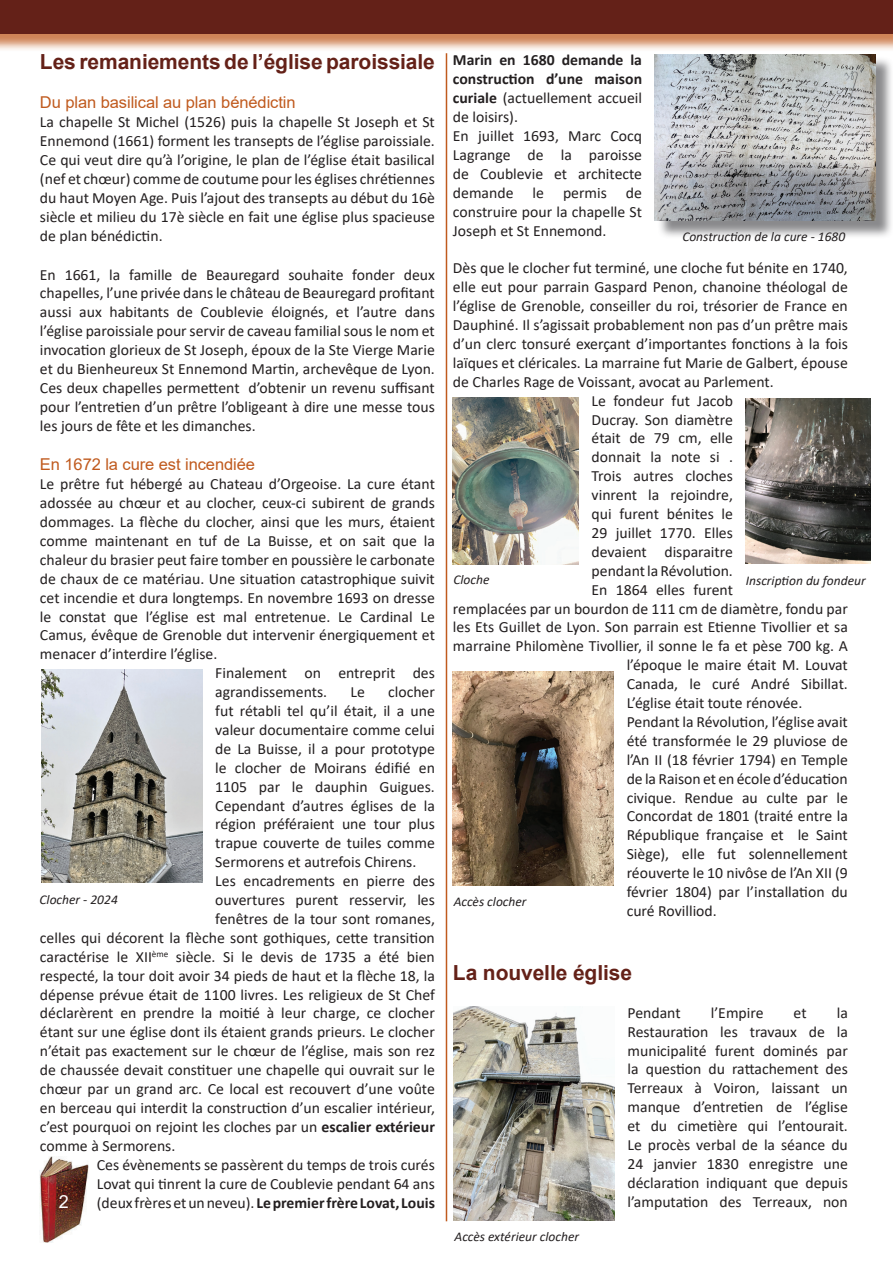
<style>
.page{position:relative;width:893px;height:1263px;background:#fff}
.page>*{position:absolute;margin:0;border:0;box-sizing:border-box;transform-origin:0 0}
.t1{font:700 20.85px "Arial";letter-spacing:-.005em;color:#642118}
.t2{font:18px "Arial";color:#fff}
.t3{font:16.35px "Arial";letter-spacing:-.005em;color:#c05a1e}
.t4{font:15.6px/18.9px "Calibri";color:#231f20;text-align:justify}
.t5{font:700 15.6px/18.9px "Calibri";color:#231f20;text-align:justify}
.t6{font:italic 13.35px "Calibri";color:#231f20}
.s1{font-weight:700}
.s2{font-weight:400}
</style>
<div class="page">
<div style="left:0;top:0;width:893px;height:52px;background:#c05a1e;opacity:.75"></div>
<div style="left:0;top:0;width:893px;height:33px;background:#642118"></div>
<img style="left:40px;top:1156px;width:48px;height:87px">
<hr style="left:446px;top:53px;width:1px;height:1168px;background:#c05a1e">
<img style="left:41px;top:669px;width:161px;height:214px">
<img style="left:454px;top:1007px;width:161px;height:213px">
<div style="left:657px;top:56px;width:236px;height:183px;background:#636366;opacity:.75"></div>
<img style="left:655px;top:54px;width:220px;height:167px">
<img style="left:453px;top:398px;width:125px;height:166px">
<img style="left:746px;top:398px;width:124px;height:165px">
<img style="left:453px;top:672px;width:161px;height:214px">
<p class="t1" style="left:40px;top:47px;width:396px">Les remaniements de l’église paroissiale</p>
<p class="t3" style="left:40px;top:91px;width:257px">Du plan basilical au plan bénédictin</p>
<p class="t4" style="left:40px;top:112px;width:396px">La chapelle St Michel (1526) puis la chapelle St Joseph et St Ennemond (1661) forment les transepts de l’église paroissiale.<br>Ce qui veut dire qu’à l’origine, le plan de l’église était basilical (nef et chœur) comme de coutume pour les églises chrétiennes du haut Moyen Age. Puis l’ajout des transepts au début du 16è siècle et milieu du 17è siècle en fait une église plus spacieuse de plan bénédictin.</p>
<p class="t4" style="left:40px;top:264px;width:396px">En 1661, la famille de Beauregard souhaite fonder deux chapelles, l’une privée dans le château de Beauregard profitant aussi aux habitants de Coublevie éloignés, et l’autre dans l’église paroissiale pour servir de caveau familial sous le nom et invocation glorieux de St Joseph, époux de la Ste Vierge Marie et du Bienheureux St Ennemond Martin, archevêque de Lyon.<br>Ces deux chapelles permettent d’obtenir un revenu suffisant pour l’entretien d’un prêtre l’obligeant à dire une messe tous les jours de fête et les dimanches.</p>
<p class="t3" style="left:40px;top:453px;width:217px">En 1672 la cure est incendiée</p>
<p class="t4" style="left:40px;top:474px;width:396px">Le prêtre fut hébergé au Chateau d’Orgeoise. La cure étant adossée au chœur et au clocher, ceux-ci subirent de grands dommages. La flèche du clocher, ainsi que les murs, étaient comme maintenant en tuf de La Buisse, et on sait que la chaleur du brasier peut faire tomber en poussière le carbonate de chaux de ce matériau. Une situation catastrophique suivit cet incendie et dura longtemps. En novembre 1693 on dresse le constat que l’église est mal entretenue. Le Cardinal Le Camus, évêque de Grenoble dut intervenir énergiquement et menacer d’interdire l’église.</p>
<p class="t4" style="left:215px;top:663px;width:221px">Finalement on entreprit des agrandissements.</p>
<p class="t4" style="left:215px;top:682px;width:221px;text-indent:173px">clocher fut rétabli tel qu’il était, il a une valeur documentaire comme celui de La Buisse, il a pour prototype le clocher de Moirans édifié en 1105 par le dauphin Guigues.<br>Cependant d’autres églises de la région préféraient une tour plus trapue couverte de tuiles comme Sermorens et autrefois Chirens.</p>
<p class="t4" style="left:215px;top:871px;width:221px">Les encadrements en pierre des</p>
<p class="t4" style="left:215px;top:890px;width:221px">ouvertures purent resservir, les</p>
<p class="t4" style="left:215px;top:909px;width:221px">fenêtres de la tour sont romanes,</p>
<p class="t4" style="left:40px;top:928px;width:396px">celles qui décorent la flèche sont gothiques, cette transition</p>
<p class="t4" style="left:40px;top:947px;width:396px">caractérise le XII<sup>ème</sup> siècle. Si le devis de 1735 a été bien</p>
<p class="t4" style="left:40px;top:966px;width:396px">respecté, la tour doit avoir 34 pieds de haut et la flèche 18, la</p>
<p class="t4" style="left:40px;top:984px;width:396px">dépense prévue était de 1100 livres. Les religieux de St Chef</p>
<p class="t4" style="left:40px;top:1003px;width:396px">déclarèrent en prendre la moitié à leur charge, ce clocher</p>
<p class="t4" style="left:40px;top:1022px;width:396px">étant sur une église dont ils étaient grands prieurs. Le clocher</p>
<p class="t4" style="left:40px;top:1041px;width:396px">n’était pas exactement sur le chœur de l’église, mais son rez</p>
<p class="t4" style="left:40px;top:1060px;width:396px">de chaussée devait constituer une chapelle qui ouvrait sur le</p>
<p class="t4" style="left:40px;top:1079px;width:396px">chœur par un grand arc. Ce local est recouvert d’une voûte</p>
<p class="t4" style="left:40px;top:1098px;width:396px">en berceau qui interdit la construction d’un escalier intérieur,</p>
<p class="t4" style="left:40px;top:1117px;width:396px">c’est pourquoi on rejoint les cloches par un <span class="s1">escalier extérieur</span></p>
<p class="t4" style="left:40px;top:1136px;width:137px">comme à Sermorens.</p>
<p class="t4" style="left:97px;top:1155px;width:340px">Ces évènements se passèrent du temps de trois curés Lovat qui tinrent la cure de Coublevie pendant 64 ans (deux frères et un neveu). <span class="s1">Le premier frère Lovat, Louis</span></p>
<p class="t4" style="left:350px;top:682px;width:16px">Le</p>
<p class="t6" style="left:40px;top:890px;width:80px">Clocher - 2024</p>
<p class="t2" style="left:59px;top:1189px;width:12px">2</p>
<p class="t5" style="left:453px;top:51px;width:191px">Marin en 1680 demande la construction d’une maison curiale <span class="s2">(actuellement accueil de loisirs).</span></p>
<p class="t4" style="left:453px;top:126px;width:191px">En juillet 1693, Marc Cocq Lagrange de la paroisse de Coublevie et architecte demande le permis de construire pour la chapelle St Joseph et St Ennemond.</p>
<p class="t4" style="left:453px;top:258px;width:396px">Dès que le clocher fut terminé, une cloche fut bénite en 1740, elle eut pour parrain Gaspard Penon, chanoine théologal de l’église de Grenoble, conseiller du roi, trésorier de France en Dauphiné. Il s’agissait probablement non pas d’un prêtre mais d’un clerc tonsuré exerçant d’importantes fonctions à la fois laïques et cléricales. La marraine fut Marie de Galbert, épouse de Charles Rage de Voissant, avocat au Parlement.</p>
<p class="t4" style="left:592px;top:391px;width:143px">Le fondeur fut Jacob</p>
<p class="t4" style="left:592px;top:409px;width:143px">Ducray. Son diamètre</p>
<p class="t4" style="left:592px;top:428px;width:143px">était de 79 cm, elle</p>
<p class="t4" style="left:592px;top:447px;width:143px">donnait la note si .</p>
<p class="t4" style="left:592px;top:466px;width:143px">Trois autres cloches</p>
<p class="t4" style="left:592px;top:485px;width:143px">vinrent la rejoindre,</p>
<p class="t4" style="left:592px;top:504px;width:143px">qui furent bénites le</p>
<p class="t4" style="left:592px;top:523px;width:143px">29 juillet 1770. Elles</p>
<p class="t4" style="left:592px;top:542px;width:143px">devaient disparaitre</p>
<p class="t4" style="left:592px;top:561px;width:143px">pendant la Révolution.</p>
<p class="t4" style="left:592px;top:580px;width:143px">En 1864 elles furent</p>
<p class="t4" style="left:453px;top:598px;width:396px">remplacées par un bourdon de 111 cm de diamètre, fondu par</p>
<p class="t4" style="left:453px;top:617px;width:396px">les Ets Guillet de Lyon. Son parrain est Etienne Tivollier et sa</p>
<p class="t4" style="left:453px;top:636px;width:396px">marraine Philomène Tivollier, il sonne le fa et pèse 700 kg. A</p>
<p class="t4" style="left:627px;top:655px;width:223px">l’époque le maire était M. Louvat</p>
<p class="t4" style="left:627px;top:674px;width:223px">Canada, le curé André Sibillat.</p>
<p class="t4" style="left:627px;top:693px;width:177px">L’église était toute rénovée.</p>
<p class="t4" style="left:627px;top:712px;width:223px">Pendant la Révolution, l’église avait été transformée le 29 pluviose de l’An II (18 février 1794) en Temple de la Raison et en école d’éducation civique. Rendue au culte par le Concordat de 1801 (traité entre la République française et le Saint Siège), elle fut solennellement réouverte le 10 nivôse de l’An XII (9 février 1804) par l’installation du curé Rovilliod.</p>
<p class="t6" style="left:682px;top:227px;width:164px">Construction de la cure - 1680</p>
<p class="t6" style="left:453px;top:570px;width:38px">Cloche</p>
<p class="t6" style="left:746px;top:571px;width:121px">Inscription du fondeur</p>
<p class="t6" style="left:454px;top:893px;width:74px">Accès clocher</p>
<p class="t1" style="left:453px;top:958px;width:181px">La nouvelle église</p>
<p class="t4" style="left:627px;top:1003px;width:55px">Pendant</p>
<p class="t4" style="left:711px;top:1003px;width:54px">l’Empire</p>
<p class="t4" style="left:794px;top:1003px;width:15px">et</p>
<p class="t4" style="left:627px;top:1003px;width:222px;text-indent:209px">la Restauration les travaux de la municipalité furent dominés par la question du rattachement des Terreaux à Voiron, laissant un manque d’entretien de l’église et du cimetière qui l’entourait.<br>Le procès verbal de la séance du 24 janvier 1830 enregistre une déclaration indiquant que depuis l’amputation des Terreaux, non</p>
<p class="t6" style="left:455px;top:1227px;width:126px">Accès extérieur clocher</p>
</div>
